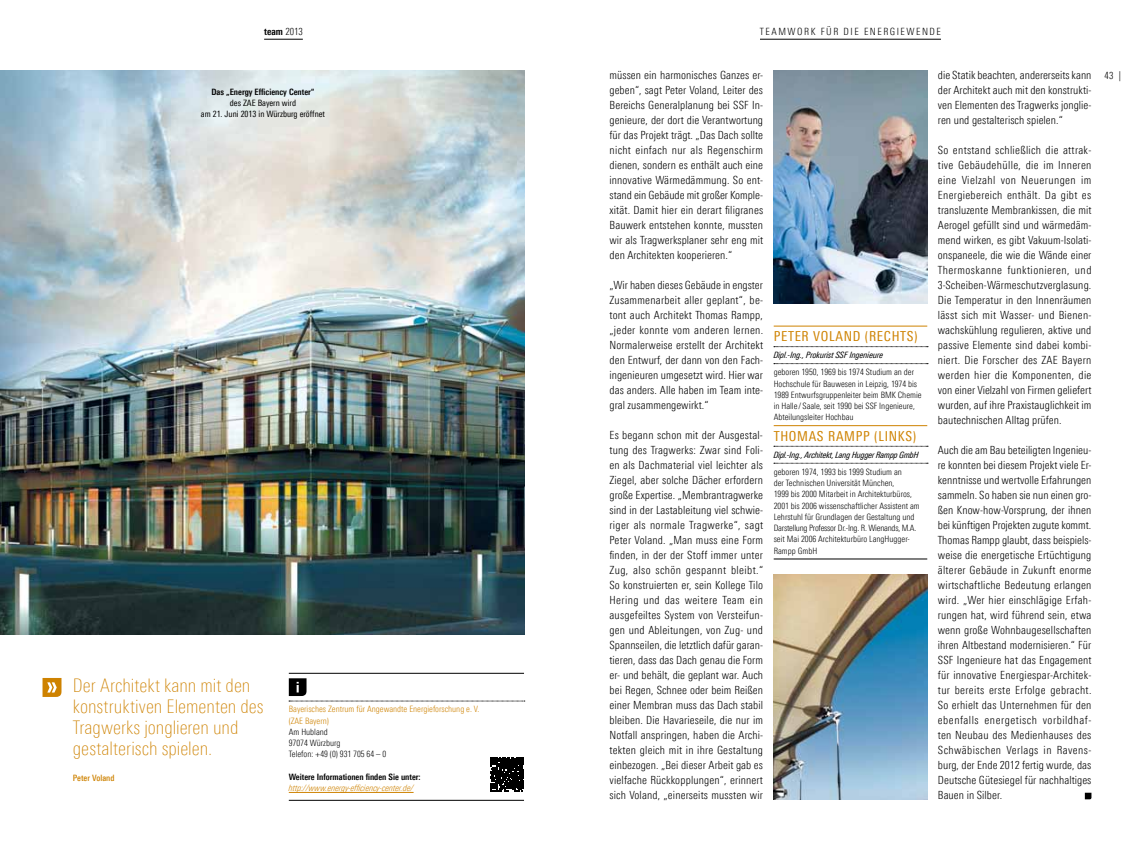
<style>
.page{position:relative;width:1134px;height:851px;background:#fff}
.page>*{position:absolute;margin:0;border:0;box-sizing:border-box;transform-origin:0 0}
.t1{font:100 18.75px/21.2px "Linotype Univers 220 Cn";color:#ce8200}
.t2{font:13.75px "Linotype Univers 420 Cn";letter-spacing:.05em;color:#ce8200}
.t3{font:300 11.25px/15px "Linotype Univers 320 Cn";letter-spacing:.005em;color:#000;text-align:justify}
.t4{font:300 10px "Linotype Univers 320 Cn";letter-spacing:.15em;color:#000}
.t5{font:700 10px "Linotype Univers 620 Cn";color:#000}
.t6{font:300 8.75px/11.2px "Linotype Univers 320 Cn";color:#000}
.t7{font:8.75px "Linotype Univers 421 Cn It";letter-spacing:-.025em;color:#000}
.t8{font:700 8.75px "Linotype Univers 620 Cn";color:#000}
.t9{font:300 8.75px/11.2px "Linotype Univers 320 Cn";color:#ce8200}
.t10{font:8.75px/11.2px "Linotype Univers 420 Cn";color:#000;text-align:center}
.t11{font:8.75px "Linotype Univers 321 Cn Lt It";color:#ce8200}
.t12{font:500 8.75px "Linotype Univers 520 Cn";color:#ce8200}
.s1{font-family:"Linotype Univers 320 Cn";font-weight:300}
</style>
<div class="page">
<img style="left:774px;top:71px;width:153px;height:233px">
<img style="left:0;top:71px;width:524px;height:563px">
<img style="left:774px;top:574px;width:153px;height:225px">
<hr style="left:264px;top:39px;width:39px;height:1px;background:#000">
<hr style="left:760px;top:39px;width:181px;height:1px;background:#000">
<hr style="left:774px;top:425px;width:153px;height:1px;background:#ce8200">
<hr style="left:774px;top:326px;width:153px;height:1px;background:#ce8200">
<svg style="left:774px;top:346px;width:154px;height:1px"></svg>
<svg style="left:774px;top:363px;width:154px;height:1px"></svg>
<svg style="left:774px;top:446px;width:154px;height:1px"></svg>
<svg style="left:774px;top:463px;width:154px;height:1px"></svg>
<hr style="left:774px;top:558px;width:153px;height:1px;background:#000">
<svg style="left:1085px;top:792px;width:6px;height:7px"></svg>
<svg style="left:43px;top:678px;width:18px;height:18px"></svg>
<hr style="left:289px;top:673px;width:235px;height:1px;background:#000">
<hr style="left:289px;top:800px;width:235px;height:1px;background:#000">
<svg style="left:289px;top:678px;width:236px;height:23px"></svg>
<hr style="left:289px;top:792px;width:125px;height:1px;background:#ce8200">
<svg style="left:490px;top:757px;width:34px;height:34px"></svg>
<svg style="left:490px;top:757px;width:33px;height:33px"></svg>
<p class="t5" style="left:264px;top:26px;width:40px">team <span class="s1">2013</span></p>
<p class="t8" style="left:211px;top:86px;width:105px">Das „Energy Efficiency Center“</p>
<p class="t10" style="left:201px;top:97px;width:126px">des ZAE Bayern wird<br>am 21. Juni 2013 in Würzburg eröffnet</p>
<h1 class="t1" style="left:73px;top:674px;width:192px">Der Architekt kann mit den konstruktiven Elementen des<br>Tragwerks jonglieren und gestalterisch spielen.</h1>
<p class="t12" style="left:73px;top:772px;width:43px">Peter Voland</p>
<p class="t9" style="left:289px;top:703px;width:192px">Bayerisches Zentrum für Angewandte Energieforschung e. V. (ZAE Bayern)</p>
<p class="t6" style="left:289px;top:726px;width:99px">Am Hubland<br>97074 Würzburg<br>Telefon: +49 (0) 931 705 64 – 0</p>
<p class="t8" style="left:289px;top:771px;width:133px">Weitere Informationen finden Sie unter:</p>
<p class="t11" style="left:289px;top:783px;width:126px">http://www.energy-efficiency-center.de/</p>
<p class="t4" style="left:760px;top:26px;width:14px">Teamw</p>
<p class="t4" style="left:797px;top:26px;width:87px">or k für d ie Energ</p>
<p class="t4" style="left:897px;top:26px;width:12px">iewe</p>
<p class="t4" style="left:922px;top:26px;width:14px">nde</p>
<p class="t3" style="left:609px;top:67px;width:155px">müssen ein harmonisches Ganzes er&shy;geben“, sagt Peter Voland, Leiter des Bereichs Generalplanung bei SSF I n&shy;genieure, der dort die Verantwortung für das Projekt trägt. „Das Dach sollte nicht einfach nur als Regenschirm dienen, sondern es enthält auch eine innovative Wärmedämmung. So ent&shy;stand ein Gebäude mit großer Komple&shy;xität. Damit hier ein derart filigranes Bauwerk entstehen konnte, mussten wir als Tragwerksplaner sehr eng mit den Architekten kooperieren.“</p>
<p class="t3" style="left:609px;top:277px;width:155px">„Wir haben dieses Gebäude in engster Zusammenarbeit aller geplant“, be&shy;tont auch Architekt Thomas Rampp, „jeder konnte vom anderen lernen.<br>N ormalerweise erstellt der Architekt den Entwurf, der dann von den Fach&shy;ingenieuren umgesetzt wird. Hier war das anders. Alle haben im Team inte&shy;gral zusammengewirkt.“</p>
<p class="t3" style="left:609px;top:427px;width:155px">Es begann schon mit der Ausgestal&shy;tung des Tragwerks: Zwar sind Foli&shy;en als Dachmaterial viel leichter als Ziegel, aber solche Dächer erfordern große Expertise. „Membrantragwerke sind in der Lastableitung viel schwie&shy;riger als normale Tragwerke“, sagt Peter Voland. „Man muss eine Form finden, in der der Stoff immer unter Zug, also schön gespannt bleibt.“ So konstruierten er, sein Kollege Tilo Hering und das weitere Team ein ausgefeiltes System von Versteifun&shy;gen und Ableitungen, von Zug- und Spannseilen, die letztlich dafür garan&shy;tieren, dass das Dach genau die Form er- und behält, die geplant war. Auch bei Regen, Schnee oder beim Reißen einer Membran muss das Dach stabil bleiben. Die Havarieseile, die nur im Notfall anspringen, haben die Archi&shy;tekten gleich mit in ihre Gestaltung einbezogen. „Bei dieser Arbeit gab es vielfache Rückkopplungen“, erinnert sich Voland, „einerseits mussten wir</p>
<p class="t2" style="left:774px;top:328px;width:15px">Peter</p>
<p class="t2" style="left:813px;top:328px;width:9px">volan</p>
<p class="t2" style="left:853px;top:328px;width:25px">d (rechts</p>
<p class="t2" style="left:914px;top:328px;width:5px">)</p>
<p class="t7" style="left:774px;top:350px;width:111px">Dipl.-Ing., Prokurist SSF Ingenieure</p>
<p class="t6" style="left:774px;top:366px;width:149px">geboren 1950, 1969 bis 1974 Studium an der Hochschule für Bauwesen in Leipzig, 1974 bis 1989 Entwurfsgruppenleiter beim BMK Chemie in Halle / Saale, seit 1990 bei SSF I ngenieure, Abteilungsleiter Hochbau</p>
<p class="t2" style="left:774px;top:428px;width:16px">Thomas</p>
<p class="t2" style="left:828px;top:428px;width:18px">Rampp</p>
<p class="t2" style="left:874px;top:428px;width:18px">(Links</p>
<p class="t2" style="left:913px;top:428px;width:5px">)</p>
<p class="t7" style="left:774px;top:449px;width:147px">Dipl.-Ing., Architekt, Lang Hugger Rampp GmbH</p>
<p class="t6" style="left:774px;top:466px;width:148px">geboren 1974, 1993 bis 1999 Studium an<br>der Technischen U niversität München,<br>1999 bis 2000 Mitarbeit in Architekturbüros, 2001 bis 2006 wissenschaftlicher Assistent am Lehrstuhl für Grundlagen der Gestaltung und Darstellung Professor Dr.-I ng. R. Wienands, M.A. seit Mai 2006 Architekturbüro LangHugger-Rampp GmbH</p>
<p class="t3" style="left:938px;top:67px;width:155px">die Statik beachten, andererseits kann der Architekt auch mit den konstrukti&shy;ven Elementen des Tragwerks jonglie&shy;ren und gestalterisch spielen.“</p>
<p class="t3" style="left:938px;top:142px;width:155px">So entstand schließlich die attrak&shy;tive Gebäudehülle, die im I nneren eine Vielzahl von Neuerungen im Energiebereich enthält. Da gibt es transluzente Membrankissen, die mit Aerogel gefüllt sind und wärmedäm&shy;mend wirken, es gibt Vakuum-Isolati&shy;onspaneele, die wie die Wände einer Thermoskanne funktionieren, und 3-Scheiben-Wärmeschutzverglasung.<br>Die Temperatur in den I nnenräumen lässt sich mit Wasser- und Bienen&shy;wachskühlung regulieren, aktive und passive Elemente sind dabei kombi&shy;niert. Die Forscher des ZAE Bayern werden hier die Komponenten, die von einer Vielzahl von Firmen geliefert wurden, auf ihre Praxistauglichkeit im bautechnischen Alltag prüfen.</p>
<p class="t3" style="left:938px;top:442px;width:155px">Auch die am Bau beteiligten I ngenieu&shy;re konnten bei diesem Projekt viele Er&shy;kenntnisse und wertvolle Erfahrungen sammeln. So haben sie nun einen gro&shy;ßen Know-how-Vorsprung, der ihnen bei künftigen Projekten zugute kommt.<br>Thomas Rampp glaubt, dass beispiels&shy;weise die energetische Ertüchtigung älterer Gebäude in Zukunft enorme wirtschaftliche Bedeutung erlangen wird. „Wer hier einschlägige Erfah&shy;rungen hat, wird führend sein, etwa wenn große Wohnbaugesellschaften ihren Altbestand modernisieren.“ Für SSF I ngenieure hat das Engagement für innovative Energiespar-Architek&shy;tur bereits erste Erfolge gebracht.<br>So erhielt das U nternehmen für den ebenfalls energetisch vorbildhaf&shy;ten Neubau des Medienhauses des Schwäbischen Verlags in Ravens&shy;burg, der Ende 2012 fertig wurde, das Deutsche Gütesiegel für nachhaltiges Bauen in Silber.</p>
<p class="t4" style="left:1104px;top:70px;width:18px">43 |</p>
</div>
